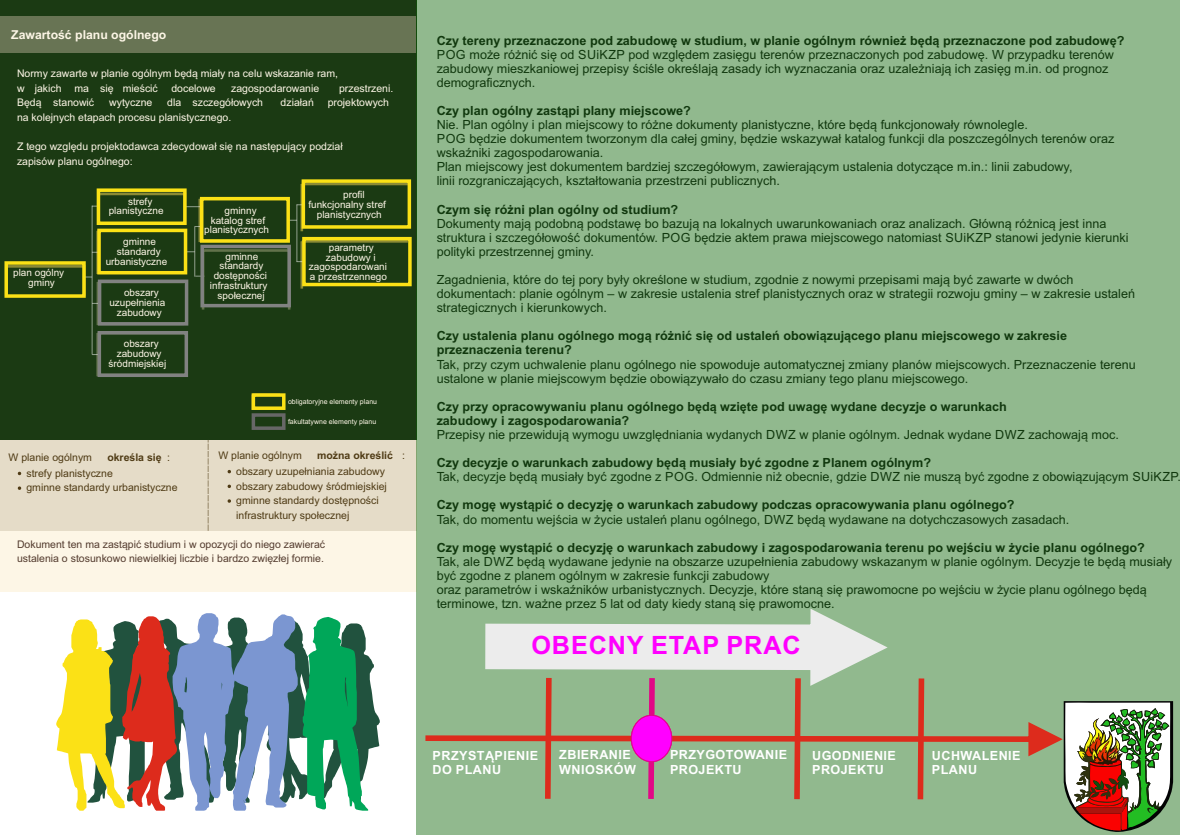
<style>
.page{position:relative;width:1180px;height:835px;background:#fff}
.page>*{position:absolute;margin:0;border:0;box-sizing:border-box;transform-origin:0 0}
.t1{font:700 25.2px "Arial";letter-spacing:.035em;color:#f0f}
.t2{font:12.6px/14.1px "Arial";color:#151616}
.t3{font:700 12.6px/14.1px "Arial";color:#151616}
.t4{font:700 12.6px/14.1px "Arial";letter-spacing:.035em;color:#fff}
.t5{font:700 12.25px "Arial";color:#fdf6e6}
.t6{font:10.5px/14.7px "Arial";color:#fdf6e6}
.t7{font:10.5px/14.9px "Arial";color:#4f3b15}
.t8{font:10.5px/14.7px "Arial";color:#543c2f}
.t9{font:9.97px/9.7px "Arial";color:#fdf6e6;text-align:center}
.t10{font:7px "Arial";color:#fdf6e6}
.s1{font-weight:700}
</style>
<div class="page">
<div style="left:0;top:2px;width:416px;height:589px;background:#fdf6e6"></div>
<div style="left:0;top:0;width:416px;height:439px;background:#1b3a13"></div>
<div style="left:0;top:16px;width:416px;height:37px;background:#687454"></div>
<hr style="left:302px;top:183px;width:106px;height:2px;background:#8c8b35">
<hr style="left:300px;top:184px;width:3px;height:47px;background:#ffde59;opacity:.5">
<div style="left:0;top:440px;width:416px;height:90px;background:#e5dcc8"></div>
<svg style="left:18px;top:486px;width:3px;height:4px"></svg>
<hr style="left:92px;top:205px;width:1px;height:149px;background:#64795e">
<svg style="left:92px;top:331px;width:6px;height:45px"></svg>
<svg style="left:9px;top:192px;width:295px;height:133px"></svg>
<svg style="left:251px;top:393px;width:1px;height:17px"></svg>
<svg style="left:208px;top:440px;width:1px;height:90px"></svg>
<div style="left:416px;top:0;width:764px;height:834px;background:#91b98e"></div>
<svg style="left:56px;top:613px;width:324px;height:197px"></svg>
<div style="left:4px;top:261px;width:82px;height:37px;border:4px solid #fbe116"></div>
<div style="left:97px;top:188px;width:90px;height:37px;border:4px solid #fbe116"></div>
<div style="left:97px;top:228px;width:90px;height:46px;border:4px solid #fbe116"></div>
<div style="left:200px;top:197px;width:90px;height:46px;border:4px solid #fbe116"></div>
<div style="left:302px;top:179px;width:109px;height:50px;border:4px solid #fbe116"></div>
<div style="left:302px;top:237px;width:110px;height:49px;border:4px solid #fbe116"></div>
<div style="left:200px;top:245px;width:91px;height:62px;border:4px solid #818281"></div>
<div style="left:98px;top:279px;width:90px;height:46px;border:4px solid #818281"></div>
<div style="left:98px;top:331px;width:90px;height:46px;border:4px solid #818281"></div>
<div style="left:252px;top:393px;width:33px;height:17px;border:4px solid #fbe116"></div>
<div style="left:252px;top:413px;width:33px;height:17px;border:4px solid #676767"></div>
<svg style="left:425px;top:609px;width:748px;height:223px"></svg>
<p class="t5" style="left:11px;top:30px;width:157px">Zawartość planu ogólnego</p>
<p class="t6" style="left:17px;top:67px;width:322px">Normy zawarte w planie ogólnym będą miały na celu wskazanie ram, w jakich ma się mieścić</p>
<p class="t6" style="left:171px;top:81px;width:46px">docelowe</p>
<p class="t6" style="left:231px;top:81px;width:90px">zagospodarowanie</p>
<p class="t6" style="left:339px;top:81px;width:56px">przestrzeni.</p>
<p class="t6" style="left:17px;top:96px;width:79px">Będą stanowić</p>
<p class="t6" style="left:109px;top:96px;width:45px">wytyczne</p>
<p class="t6" style="left:167px;top:96px;width:97px">dla szczegółowych</p>
<p class="t6" style="left:281px;top:96px;width:35px">działań</p>
<p class="t6" style="left:328px;top:96px;width:63px">projektowych</p>
<p class="t6" style="left:17px;top:111px;width:216px">na kolejnych etapach procesu planistycznego.</p>
<p class="t6" style="left:17px;top:140px;width:327px">Z tego względu projektodawca zdecydował się na następujący podział zapisów planu ogólnego:</p>
<p class="t9" style="left:13px;top:269px;width:52px">plan ogólny gminy</p>
<p class="t9" style="left:109px;top:197px;width:56px;text-align:left;text-indent:19px">strefy planistyczne</p>
<p class="t9" style="left:123px;top:238px;width:34px">gminne</p>
<p class="t9" style="left:117px;top:247px;width:45px">standardy</p>
<p class="t9" style="left:106px;top:257px;width:63px">urbanistyczne</p>
<p class="t9" style="left:124px;top:289px;width:36px">obszary</p>
<p class="t9" style="left:109px;top:298px;width:57px">uzupełnienia</p>
<p class="t9" style="left:117px;top:308px;width:46px">zabudowy</p>
<p class="t9" style="left:124px;top:340px;width:36px">obszary</p>
<p class="t9" style="left:117px;top:349px;width:46px">zabudowy</p>
<p class="t9" style="left:109px;top:359px;width:59px">śródmiejskiej</p>
<p class="t7" style="left:26px;top:451px;width:153px;line-height:15.1px;text-indent:81px"><span class="s1">określa się</span> : strefy planistyczne<br>gminne standardy urbanistyczne</p>
<p class="t7" style="left:9px;top:451px;width:85px">W planie ogólnym</p>
<p class="t9" style="left:224px;top:206px;width:34px">gminny</p>
<p class="t9" style="left:211px;top:216px;width:56px">katalog stref</p>
<p class="t9" style="left:204px;top:226px;width:66px">planistycznych</p>
<p class="t9" style="left:226px;top:252px;width:34px">gminne</p>
<p class="t9" style="left:220px;top:262px;width:45px">standardy</p>
<p class="t9" style="left:214px;top:271px;width:55px">dostępności</p>
<p class="t9" style="left:210px;top:281px;width:59px">infrastruktury</p>
<p class="t9" style="left:218px;top:291px;width:49px">społecznej</p>
<p class="t9" style="left:343px;top:191px;width:23px">profil</p>
<p class="t9" style="left:308px;top:200px;width:79px">funkcjonalny stref</p>
<p class="t9" style="left:317px;top:210px;width:66px">planistycznych</p>
<p class="t9" style="left:329px;top:243px;width:46px">parametry</p>
<p class="t9" style="left:326px;top:253px;width:51px">zabudowy i</p>
<p class="t9" style="left:309px;top:263px;width:80px">zagospodarowani</p>
<p class="t9" style="left:310px;top:272px;width:79px">a przestrzennego</p>
<p class="t10" style="left:288px;top:399px;width:91px">obligatoryjne elementy planu</p>
<p class="t10" style="left:288px;top:419px;width:90px">fakultatywne elementy planu</p>
<p class="t7" style="left:218px;top:449px;width:85px">W planie ogólnym</p>
<p class="t7" style="left:236px;top:449px;width:170px;text-indent:81px"><span class="s1">można określić</span> : obszary uzupełniania zabudowy obszary zabudowy śródmiejskiej gminne standardy dostępności infrastruktury społecznej</p>
<p class="t8" style="left:17px;top:537px;width:310px">Dokument ten ma zastąpić studium i w opozycji do niego zawierać ustalenia o stosunkowo niewielkiej liczbie i bardzo zwięzłej formie.</p>
<p class="t3" style="left:437px;top:34px;width:689px">Czy tereny przeznaczone pod zabudowę w studium, w planie ogólnym również będą przeznaczone pod zabudowę?</p>
<p class="t2" style="left:437px;top:48px;width:678px">POG może różnić się od SUiKZP pod względem zasięgu terenów przeznaczonych pod zabudowę. W przypadku terenów zabudowy mieszkaniowej przepisy ściśle określają zasady ich wyznaczania oraz uzależniają ich zasięg m.in. od prognoz demograficznych.</p>
<p class="t3" style="left:437px;top:105px;width:256px">Czy plan ogólny zastąpi plany miejscowe?</p>
<p class="t2" style="left:437px;top:119px;width:679px">Nie. Plan ogólny i plan miejscowy to różne dokumenty planistyczne, które będą funkcjonowały równolegle.<br>POG będzie dokumentem tworzonym dla całej gminy, będzie wskazywał katalog funkcji dla poszczególnych terenów oraz wskaźniki zagospodarowania.<br>Plan miejscowy jest dokumentem bardziej szczegółowym, zawierającym ustalenia dotyczące m.in.: linii zabudowy,<br>linii rozgraniczających, kształtowania przestrzeni publicznych.</p>
<p class="t3" style="left:437px;top:203px;width:243px">Czym się różni plan ogólny od studium?</p>
<p class="t2" style="left:437px;top:217px;width:693px">Dokumenty mają podobną podstawę bo bazują na lokalnych uwarunkowaniach oraz analizach. Główną różnicą jest inna struktura i szczegółowość dokumentów. POG będzie aktem prawa miejscowego natomiast SUiKZP stanowi jedynie kierunki polityki przestrzennej gminy.</p>
<p class="t2" style="left:437px;top:274px;width:700px">Zagadnienia, które do tej pory były określone w studium, zgodnie z nowymi przepisami mają być zawarte w dwóch dokumentach: planie ogólnym – w zakresie ustalenia stref planistycznych oraz w strategii rozwoju gminy – w zakresie ustaleń strategicznych i kierunkowych.</p>
<p class="t3" style="left:437px;top:330px;width:632px">Czy ustalenia planu ogólnego mogą różnić się od ustaleń obowiązującego planu miejscowego w zakresie przeznaczenia terenu?</p>
<p class="t2" style="left:437px;top:358px;width:700px">Tak, przy czym uchwalenie planu ogólnego nie spowoduje automatycznej zmiany planów miejscowych. Przeznaczenie terenu ustalone w planie miejscowym będzie obowiązywało do czasu zmiany tego planu miejscowego.</p>
<p class="t3" style="left:437px;top:400px;width:571px">Czy przy opracowywaniu planu ogólnego będą wzięte pod uwagę wydane decyzje o warunkach zabudowy i zagospodarowania?</p>
<p class="t2" style="left:437px;top:428px;width:683px">Przepisy nie przewidują wymogu uwzględniania wydanych DWZ w planie ogólnym. Jednak wydane DWZ zachowają moc.</p>
<p class="t3" style="left:437px;top:457px;width:496px">Czy decyzje o warunkach zabudowy będą musiały być zgodne z Planem ogólnym?</p>
<p class="t2" style="left:437px;top:471px;width:746px">Tak, decyzje będą musiały być zgodne z POG. Odmiennie niż obecnie, gdzie DWZ nie muszą być zgodne z obowiązującym SUiKZP.</p>
<p class="t3" style="left:437px;top:499px;width:579px">Czy mogę wystąpić o decyzję o warunkach zabudowy podczas opracowywania planu ogólnego?</p>
<p class="t2" style="left:437px;top:513px;width:634px">Tak, do momentu wejścia w życie ustaleń planu ogólnego, DWZ będą wydawane na dotychczasowych zasadach.</p>
<p class="t3" style="left:437px;top:541px;width:709px">Czy mogę wystąpić o decyzję o warunkach zabudowy i zagospodarowania terenu po wejściu w życie planu ogólnego?</p>
<p class="t2" style="left:437px;top:555px;width:737px">Tak, ale DWZ będą wydawane jedynie na obszarze uzupełnienia zabudowy wskazanym w planie ogólnym. Decyzje te będą musiały być zgodne z planem ogólnym w zakresie funkcji zabudowy<br>oraz parametrów i wskaźników urbanistycznych. Decyzje, które staną się prawomocne po wejściu w życie planu ogólnego będą terminowe, tzn. ważne przez 5 lat od daty kiedy staną się prawomocne.</p>
<h1 class="t1" style="left:531px;top:636px;width:271px">OBECNY ETAP PRAC</h1>
<p class="t4" style="left:433px;top:749px;width:107px">PRZYSTĄPIENIE<br>DO PLANU</p>
<p class="t4" style="left:559px;top:749px;width:78px">ZBIERANIE<br>WNIOSKÓW</p>
<p class="t4" style="left:670px;top:749px;width:119px">PRZYGOTOWANIE<br>PROJEKTU</p>
<p class="t4" style="left:812px;top:749px;width:85px">UGODNIENIE<br>PROJEKTU</p>
<p class="t4" style="left:932px;top:749px;width:90px">UCHWALENIE<br>PLANU</p>
</div>
